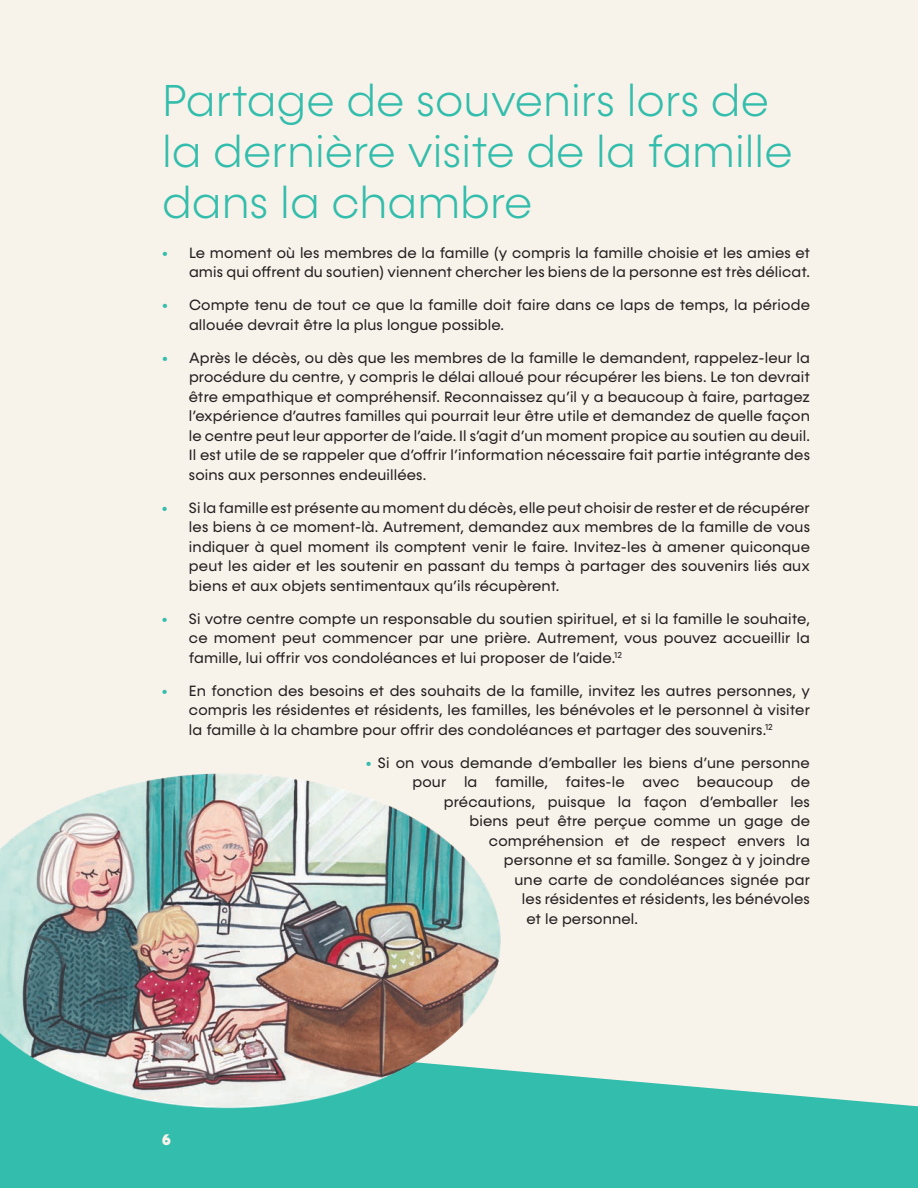
<style>
.page{position:relative;width:918px;height:1188px;background:#f8f3ea}
.page>*{position:absolute;margin:0;border:0;box-sizing:border-box;transform-origin:0 0}
.t1{font:300 45px/51px "Konnect";color:#33bdac}
.t2{font:15px/19.5px "Konnect";letter-spacing:.01em;color:#231f20;text-align:justify}
.t3{font:900 15px "Cocogoose Classic";color:#f8f3ea}
.s1{font-weight:900;color:#33bdac}
</style>
<div class="page">
<svg style="left:0;top:1074px;width:918px;height:114px;background:#42c1b0"></svg>
<img style="left:0;top:773px;width:549px;height:350px">
<h1 class="t1" style="left:162px;top:76px;width:632px">Partage de souvenirs lors de la dernière visite de la famille dans la chambre</h1>
<p class="t2" style="left:162px;top:243px;width:650px;text-align:right"><span class="s1">•</span> Le moment où les membres de la famille (y compris la famille choisie et les amies et amis qui offrent du soutien) viennent chercher les biens de la personne est très délicat.</p>
<p class="t2" style="left:189px;top:296px;width:622px;text-indent:-27px"><span class="s1">•</span> Compte tenu de tout ce que la famille doit faire dans ce laps de temps, la période allouée devrait être la plus longue possible.</p>
<p class="t2" style="left:189px;top:348px;width:623px;text-indent:-27px"><span class="s1">•</span> Après le décès, ou dès que les membres de la famille le demandent, rappelez-leur la procédure du centre, y compris le délai alloué pour récupérer les biens. Le ton devrait être empathique et compréhensif. Reconnaissez qu’il y a beaucoup à faire, partagez l’expérience d’autres familles qui pourrait leur être utile et demandez de quelle façon le centre peut leur apporter de l’aide. Il s’agit d’un moment propice au soutien au deuil.<br>Il est utile de se rappeler que d’offrir l’information nécessaire fait partie intégrante des soins aux personnes endeuillées.</p>
<p class="t2" style="left:189px;top:498px;width:623px;text-indent:-27px"><span class="s1">•</span> Si la famille est présente au moment du décès, elle peut choisir de rester et de récupérer les biens à ce moment-là. Autrement, demandez aux membres de la famille de vous indiquer à quel moment ils comptent venir le faire. Invitez-les à amener quiconque peut les aider et les soutenir en passant du temps à partager des souvenirs liés aux biens et aux objets sentimentaux qu’ils récupèrent.</p>
<p class="t2" style="left:189px;top:609px;width:623px;text-indent:-27px"><span class="s1">•</span> Si votre centre compte un responsable du soutien spirituel, et si la famille le souhaite, ce moment peut commencer par une prière. Autrement, vous pouvez accueillir la famille, lui offrir vos condoléances et lui proposer de l’aide.<sup>12</sup></p>
<p class="t2" style="left:189px;top:681px;width:623px;text-indent:-27px"><span class="s1">•</span> En fonction des besoins et des souhaits de la famille, invitez les autres personnes, y compris les résidentes et résidents, les familles, les bénévoles et le personnel à visiter la famille à la chambre pour offrir des condoléances et partager des souvenirs.<sup>12</sup></p>
<p class="t2" style="left:366px;top:753px;width:445px"><span class="s1">•</span> Si on vous demande d’emballer les biens d’une personne</p>
<p class="t2" style="left:412px;top:773px;width:399px">pour la famille, faites-le avec beaucoup de</p>
<p class="t2" style="left:444px;top:792px;width:368px">précautions, puisque la façon d’emballer les</p>
<p class="t2" style="left:469px;top:812px;width:342px">biens peut être perçue comme un gage de</p>
<p class="t2" style="left:489px;top:831px;width:323px">compréhension et de respect envers la</p>
<p class="t2" style="left:504px;top:851px;width:307px">personne et sa famille. Songez à y joindre</p>
<p class="t2" style="left:514px;top:870px;width:297px">une carte de condoléances signée par</p>
<p class="t2" style="left:522px;top:890px;width:289px">les résidentes et résidents, les bénévoles</p>
<p class="t2" style="left:526px;top:909px;width:112px">et le personnel.</p>
<p class="t3" style="left:162px;top:1128px;width:10px">6</p>
</div>
